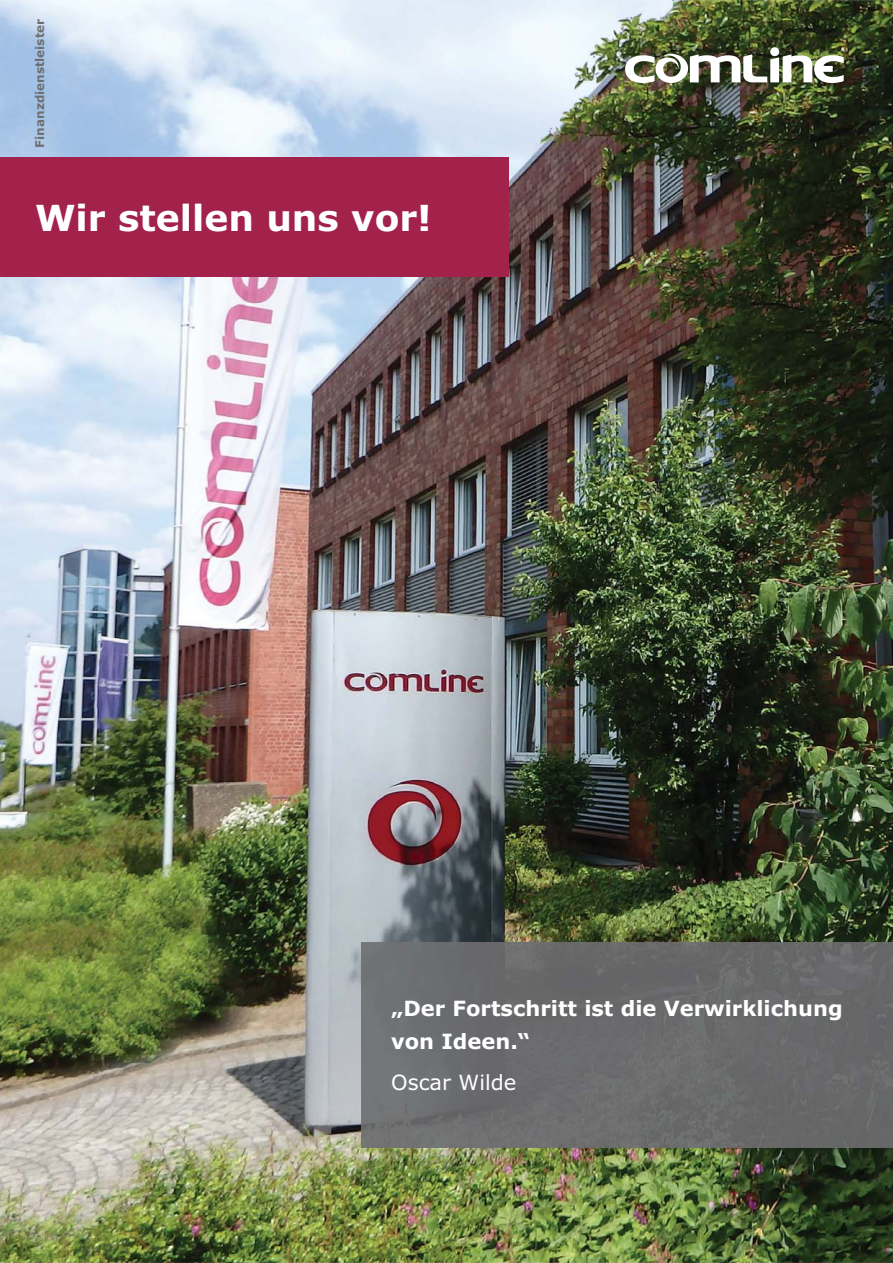
<style>
.page{position:relative;width:893px;height:1263px;background:#fff}
.page>*{position:absolute;margin:0;border:0;box-sizing:border-box;transform-origin:0 0}
.t1{font:700 36px "Verdana";color:#fff}
.t2{font:700 21px/33px "Verdana";color:#fff}
.t3{font:21px "Verdana";color:#fff}
.t4{font:700 12px "Verdana";color:#6d6e70}
</style>
<div class="page">
<img style="left:0;top:0;width:893px;height:1263px">
<div style="left:0;top:157px;width:508px;height:119px;background:#a2224b"></div>
<img style="left:361px;top:943px;width:532px;height:205px">
<img style="left:625px;top:47px;width:219px;height:36px">
<p class="t4" style="left:35px;top:148px;width:130px;rotate:-90deg">Finanzdienstleister</p>
<h1 class="t1" style="left:35px;top:203px;width:398px">Wir stellen uns vor!</h1>
<p class="t2" style="left:391px;top:993px;width:453px">„Der Fortschritt ist die Verwirklichung von Ideen.“</p>
<p class="t3" style="left:391px;top:1074px;width:127px">Oscar Wilde</p>
</div>
